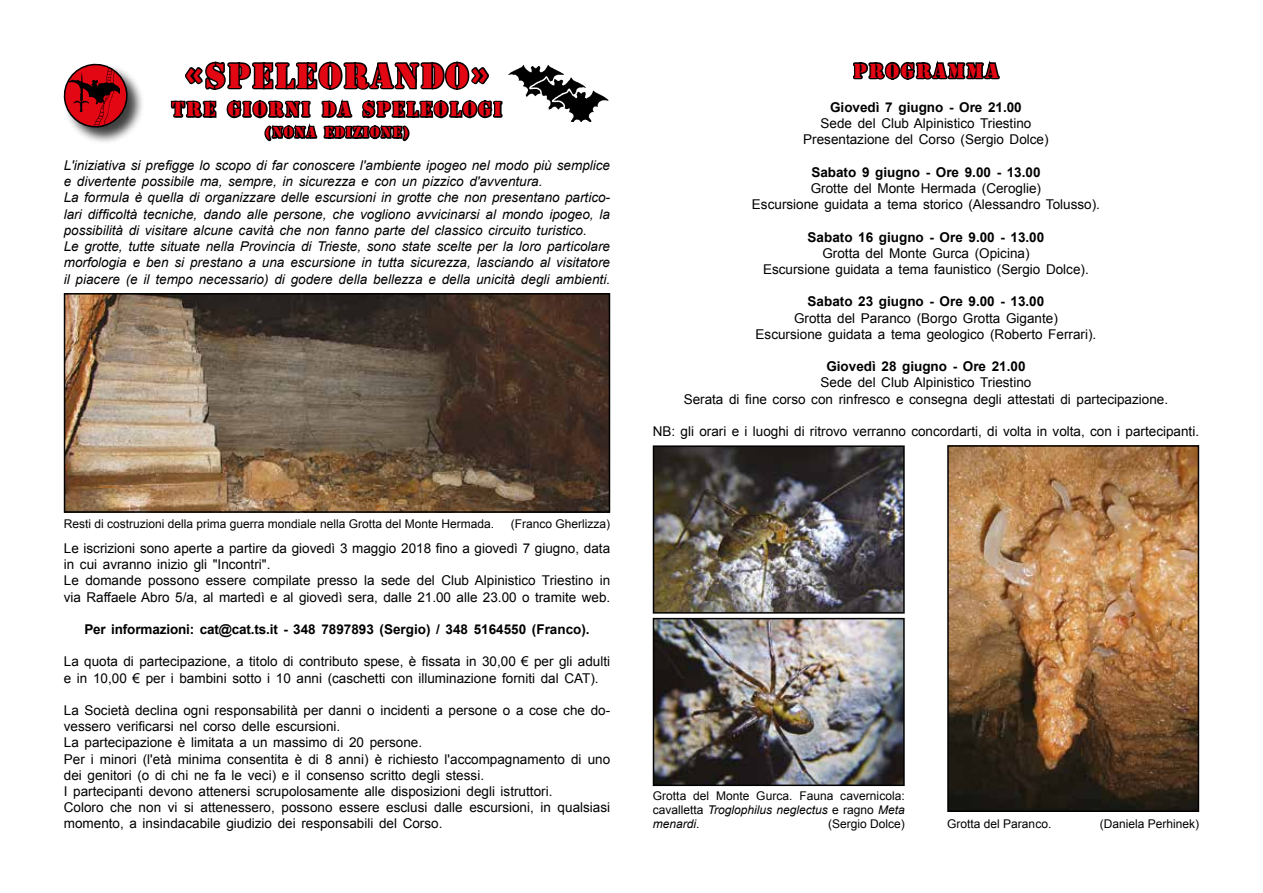
<style>
.page{position:relative;width:1263px;height:893px;background:#fff}
.page>*{position:absolute;margin:0;border:0;box-sizing:border-box;transform-origin:0 0}
.t1{font:36px "Stencil";letter-spacing:.05em;color:#e30613}
.t2{font:21px "Stencil";letter-spacing:.1em;color:#e30613}
.t3{font:15px "Stencil";letter-spacing:.1em;color:#e30613}
.t4{font:13.5px/16.2px "Arial";color:#000;text-align:center}
.t5{font:italic 13.5px/16.2px "Arial";color:#000}
.t6{font:700 13.5px "Arial";color:#000}
.t7{font:12px/14.4px "Arial";color:#000;text-align:justify}
.s1{font-style:italic}
</style>
<div class="page">
<svg style="left:853px;top:60px;width:147px;height:20px"></svg>
<svg style="left:170px;top:61px;width:333px;height:81px"></svg>
<div style="left:64px;top:63px;width:81px;height:82px;background:#000;opacity:.75"></div>
<svg style="left:63px;top:63px;width:70px;height:70px"></svg>
<img style="left:70px;top:66px;width:49px;height:61px">
<img style="left:508px;top:64px;width:101px;height:58px">
<img style="left:656px;top:448px;width:246px;height:163px">
<div style="left:653px;top:445px;width:252px;height:169px;border:2px solid #000"></div>
<img style="left:656px;top:621px;width:246px;height:162px">
<div style="left:653px;top:618px;width:252px;height:168px;border:2px solid #000"></div>
<img style="left:67px;top:296px;width:540px;height:214px">
<div style="left:64px;top:293px;width:546px;height:220px;border:2px solid #000"></div>
<img style="left:950px;top:448px;width:246px;height:361px">
<div style="left:947px;top:445px;width:252px;height:367px;border:2px solid #000"></div>
<h1 class="t1" style="left:184px;top:55px;width:307px">«SPELEORANDO»</h1>
<h2 class="t2" style="left:172px;top:97px;width:319px">TRE GIORNI DA SPELEOLOGI</h2>
<p class="t3" style="left:265px;top:124px;width:146px">(NONA EDIZIONE)</p>
<p class="t5" style="left:64px;top:157px;width:548px">L'iniziativa si prefigge lo scopo di far conoscere l'ambiente ipogeo nel modo più semplice e divertente possibile ma, sempre, in sicurezza e con un pizzico d'avventura.<br>La formula è quella di organizzare delle escursioni in grotte che non presentano partico&shy;lari difficoltà tecniche, dando alle persone, che vogliono avvicinarsi al mondo ipogeo, la possibilità di visitare alcune cavità che non fanno parte del classico circuito turistico.<br>Le grotte, tutte situate nella Provincia di Trieste, sono state scelte per la loro particolare morfologia e ben si prestano a una escursione in tutta sicurezza, lasciando al visitatore il piacere (e il tempo necessario) di godere della bellezza e della unicità degli ambienti.</p>
<p class="t7" style="left:64px;top:516px;width:432px">Resti di costruzioni della prima guerra mondiale nella Grotta del Monte Hermada.</p>
<p class="t7" style="left:511px;top:516px;width:101px">(Franco Gherlizza)</p>
<p class="t4" style="left:64px;top:540px;width:548px;text-align:left">Le iscrizioni sono aperte a partire da giovedì 3 maggio 2018 fino a giovedì 7 giugno, data in cui avranno inizio gli "Incontri".<br>Le domande possono essere compilate presso la sede del Club Alpinistico Triestino in via Raffaele Abro 5/a, al martedì e al giovedì sera, dalle 21.00 alle 23.00 o tramite web.</p>
<p class="t6" style="left:84px;top:620px;width:507px">Per informazioni: cat@cat.ts.it - 348 7897893 (Sergio) / 348 5164550 (Franco).</p>
<p class="t4" style="left:64px;top:654px;width:548px;text-align:left">La quota di partecipazione, a titolo di contributo spese, è fissata in 30,00 € per gli adulti e in 10,00 € per i bambini sotto i 10 anni (caschetti con illuminazione forniti dal CAT).</p>
<p class="t4" style="left:64px;top:702px;width:548px;text-align:left">La Società declina ogni responsabilità per danni o incidenti a persone o a cose che do&shy;vessero verificarsi nel corso delle escursioni.<br>La partecipazione è limitata a un massimo di 20 persone.<br>Per i minori (l'età minima consentita è di 8 anni) è richiesto l'accompagnamento di uno dei genitori (o di chi ne fa le veci) e il consenso scritto degli stessi.<br>I partecipanti devono attenersi scrupolosamente alle disposizioni degli istruttori.<br>Coloro che non vi si attenessero, possono essere esclusi dalle escursioni, in qualsiasi momento, a insindacabile giudizio dei responsabili del Corso.</p>
<h2 class="t2" style="left:853px;top:59px;width:146px">PROGRAMMA</h2>
<p class="t6" style="left:830px;top:98px;width:193px">Giovedì 7 giugno - Ore 21.00</p>
<p class="t4" style="left:803px;top:115px;width:247px">Sede del Club Alpinistico Triestino<br>Presentazione del Corso (Sergio Dolce)</p>
<p class="t6" style="left:811px;top:163px;width:231px">Sabato 9 giugno - Ore 9.00 - 13.00</p>
<p class="t4" style="left:752px;top:180px;width:349px">Grotte del Monte Hermada (Ceroglie)<br>Escursione guidata a tema storico (Alessandro Tolusso).</p>
<p class="t6" style="left:807px;top:228px;width:238px">Sabato 16 giugno - Ore 9.00 - 13.00</p>
<p class="t4" style="left:763px;top:245px;width:327px">Grotta del Monte Gurca (Opicina)<br>Escursione guidata a tema faunistico (Sergio Dolce).</p>
<p class="t6" style="left:807px;top:293px;width:238px">Sabato 23 giugno - Ore 9.00 - 13.00</p>
<p class="t4" style="left:756px;top:310px;width:342px">Grotta del Paranco (Borgo Grotta Gigante)<br>Escursione guidata a tema geologico (Roberto Ferrari).</p>
<p class="t6" style="left:826px;top:357px;width:201px">Giovedì 28 giugno - Ore 21.00</p>
<p class="t4" style="left:684px;top:375px;width:486px">Sede del Club Alpinistico Triestino<br>Serata di fine corso con rinfresco e consegna degli attestati di partecipazione.</p>
<p class="t4" style="left:653px;top:423px;width:548px">NB: gli orari e i luoghi di ritrovo verranno concordarti, di volta in volta, con i partecipanti.</p>
<p class="t7" style="left:653px;top:788px;width:254px">Grotta del Monte Gurca. Fauna cavernicola: cavalletta <span class="s1">Troglophilus neglectus</span> e ragno <span class="s1">Meta menardi</span>.</p>
<p class="t7" style="left:828px;top:817px;width:78px">(Sergio Dolce)</p>
<p class="t7" style="left:947px;top:816px;width:106px">Grotta del Paranco.</p>
<p class="t7" style="left:1100px;top:816px;width:101px">(Daniela Perhinek)</p>
</div>
